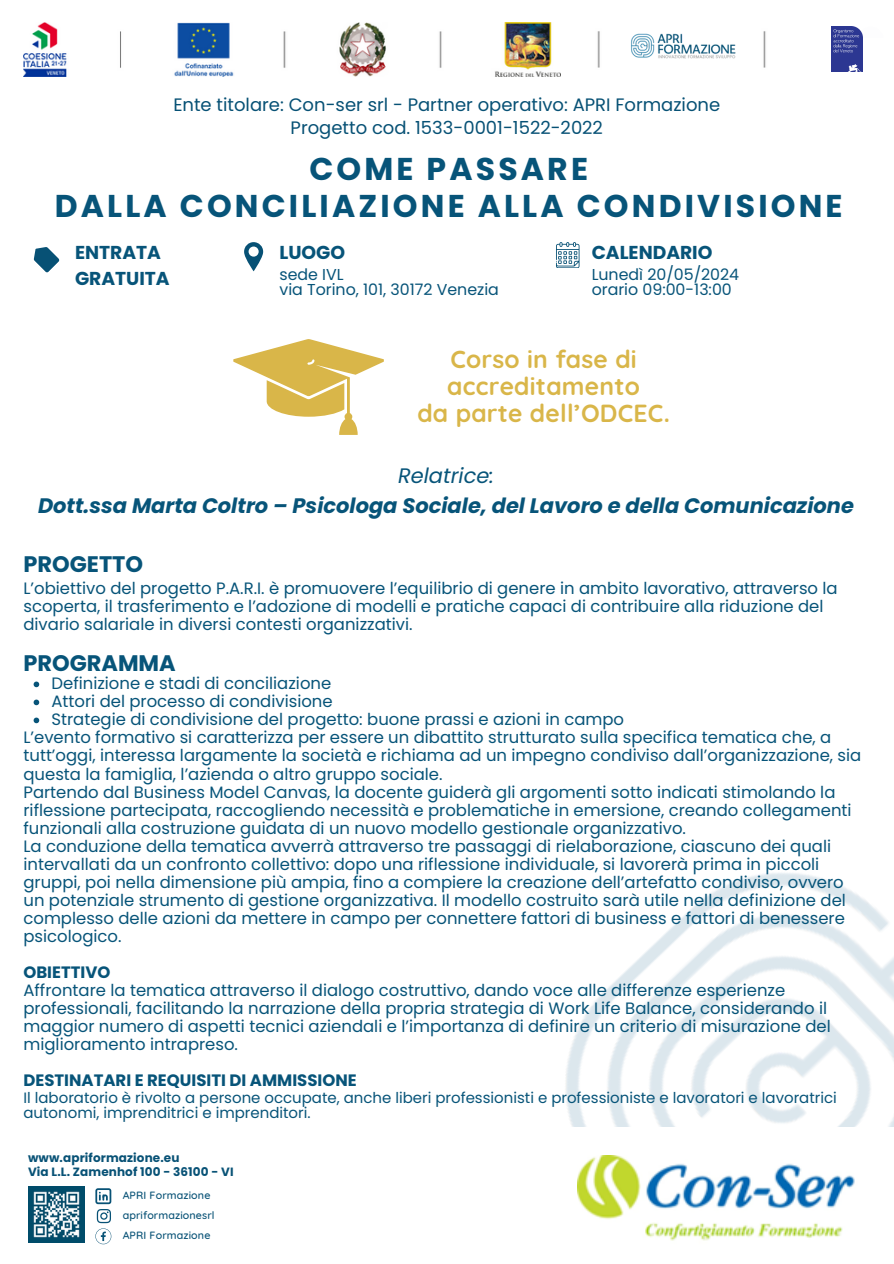
<style>
.page{position:relative;width:894px;height:1264px;background:#fff}
.page>*{position:absolute;margin:0;border:0;box-sizing:border-box;transform-origin:0 0}
.t1{font:700 31.5px/37.2px "Poppins";letter-spacing:.1em;color:#075479;text-align:center}
.t2{font:700 24.6px/26.8px "Quicksand";letter-spacing:.01em;color:#d9b649;text-align:center}
.t3{font:700 22.5px "Poppins";color:#075479}
.t4{font:italic 700 21px/29.2px "Poppins";color:#075479;text-align:center}
.t5{font:700 18.75px/25.8px "Poppins";color:#075479}
.t6{font:18px/22.5px "Poppins";color:#075175;text-align:center}
.t7{font:16.5px/18px "Poppins";color:#075479}
.t8{font:700 16.5px "Poppins";color:#075479}
.t9{font:15.75px "Poppins";color:#075479}
.t10{font:15px/15.8px "Poppins";color:#075479}
.t11{font:700 12px "Poppins";letter-spacing:.01em;color:#085276}
.t12{font:500 10.65px "Quicksand";letter-spacing:.01em;color:#085276}
.s1{font-weight:400}
</style>
<div class="page">
<img style="left:566px;top:873px;width:327px;height:253px">
<svg style="left:33px;top:247px;width:27px;height:26px"></svg>
<svg style="left:556px;top:242px;width:23px;height:26px"></svg>
<img style="left:23px;top:22px;width:537px;height:54px">
<img style="left:631px;top:34px;width:104px;height:25px">
<svg style="left:861px;top:31px;width:2px;height:7px"></svg>
<img style="left:831px;top:26px;width:30px;height:46px">
<img style="left:763px;top:31px;width:3px;height:37px">
<img style="left:597px;top:31px;width:3px;height:37px">
<svg style="left:244px;top:242px;width:19px;height:29px"></svg>
<svg style="left:95px;top:1188px;width:16px;height:56px"></svg>
<img style="left:28px;top:1186px;width:56px;height:56px">
<svg style="left:34px;top:681px;width:5px;height:6px"></svg>
<svg style="left:34px;top:699px;width:5px;height:6px"></svg>
<svg style="left:34px;top:717px;width:5px;height:6px"></svg>
<img style="left:577px;top:1155px;width:278px;height:86px">
<svg style="left:233px;top:339px;width:151px;height:96px"></svg>
<p class="t6" style="left:173px;top:94px;width:548px">Ente titolare: Con-ser srl - Partner operativo: APRI Formazione<br>Progetto cod. 1533-0001-1522-2022</p>
<p class="t1" style="left:55px;top:150px;width:789px">COME PASSARE<br>DALLA CONCILIAZIONE ALLA CONDIVISIONE</p>
<p class="t5" style="left:279px;top:240px;width:67px">LUOGO</p>
<p class="t9" style="left:279px;top:263px;width:66px">sede IVL</p>
<p class="t9" style="left:279px;top:279px;width:221px">via Torino, 101, 30172 Venezia</p>
<p class="t5" style="left:591px;top:240px;width:122px">CALENDARIO</p>
<p class="t9" style="left:591px;top:263px;width:149px">Lunedì 20/05/2024</p>
<p class="t9" style="left:591px;top:279px;width:142px">orario 09:00-13:00</p>
<p class="t5" style="left:75px;top:240px;width:96px">ENTRATA<br>GRATUITA</p>
<p class="t2" style="left:417px;top:346px;width:254px">Corso in fase di accreditamento<br>da parte dell’ODCEC.</p>
<h6 class="t4" style="left:38px;top:461px;width:817px"><span class="s1">Relatrice:<br></span>Dott.ssa Marta Coltro – Psicologa Sociale, del Lavoro e della Comunicazione</h6>
<h1 class="t3" style="left:23px;top:548px;width:121px">PROGETTO</h1>
<p class="t7" style="left:23px;top:579px;width:815px">L’obiettivo del progetto P.A.R.I. è promuovere l’equilibrio di genere in ambito lavorativo, attraverso la scoperta, il trasferimento e l’adozione di modelli e pratiche capaci di contribuire alla riduzione del divario salariale in diversi contesti organizzativi.</p>
<h5 class="t3" style="left:23px;top:647px;width:154px">PROGRAMMA</h5>
<p class="t7" style="left:51px;top:674px;width:281px">Definizione e stadi di conciliazione</p>
<p class="t7" style="left:51px;top:692px;width:282px">Attori del processo di condivisione</p>
<p class="t7" style="left:51px;top:710px;width:574px">Strategie di condivisione del progetto: buone prassi e azioni in campo</p>
<p class="t7" style="left:23px;top:728px;width:839px">L’evento formativo si caratterizza per essere un dibattito strutturato sulla specifica tematica che, a tutt’oggi, interessa largamente la società e richiama ad un impegno condiviso dall’organizzazione, sia questa la famiglia, l’azienda o altro gruppo sociale.</p>
<p class="t7" style="left:23px;top:782px;width:829px">Partendo dal Business Model Canvas, la docente guiderà gli argomenti sotto indicati stimolando la riflessione partecipata, raccogliendo necessità e problematiche in emersione, creando collegamenti funzionali alla costruzione guidata di un nuovo modello gestionale organizzativo.</p>
<p class="t7" style="left:23px;top:836px;width:823px">La conduzione della tematica avverrà attraverso tre passaggi di rielaborazione, ciascuno dei quali intervallati da un confronto collettivo: dopo una riflessione individuale, si lavorerà prima in piccoli gruppi, poi nella dimensione più ampia, fino a compiere la creazione dell’artefatto condiviso, ovvero un potenziale strumento di gestione organizzativa. Il modello costruito sarà utile nella definizione del complesso delle azioni da mettere in campo per connettere fattori di business e fattori di benessere psicologico.</p>
<p class="t8" style="left:23px;top:960px;width:88px">OBIETTIVO</p>
<p class="t7" style="left:23px;top:980px;width:808px">Affrontare la tematica attraverso il dialogo costruttivo, dando voce alle differenze esperienze professionali, facilitando la narrazione della propria strategia di Work Life Balance, considerando il maggior numero di aspetti tecnici aziendali e l’importanza di definire un criterio di misurazione del miglioramento intrapreso.</p>
<h3 class="t8" style="left:23px;top:1068px;width:334px">DESTINATARI E REQUISITI DI AMMISSIONE</h3>
<h4 class="t10" style="left:23px;top:1089px;width:814px">Il laboratorio è rivolto a persone occupate, anche liberi professionisti e professioniste e lavoratori e lavoratrici autonomi, imprenditrici e imprenditori.</h4>
<p class="t11" style="left:28px;top:1148px;width:153px">www.apriformazione.eu</p>
<p class="t11" style="left:28px;top:1162px;width:207px">Via L.L. Zamenhof 100 - 36100 - VI</p>
<h2 class="t12" style="left:123px;top:1188px;width:89px">APRI Formazione</h2>
<p class="t12" style="left:123px;top:1208px;width:93px">apriformazionesrl</p>
<p class="t12" style="left:123px;top:1228px;width:89px">APRI Formazione</p>
</div>
